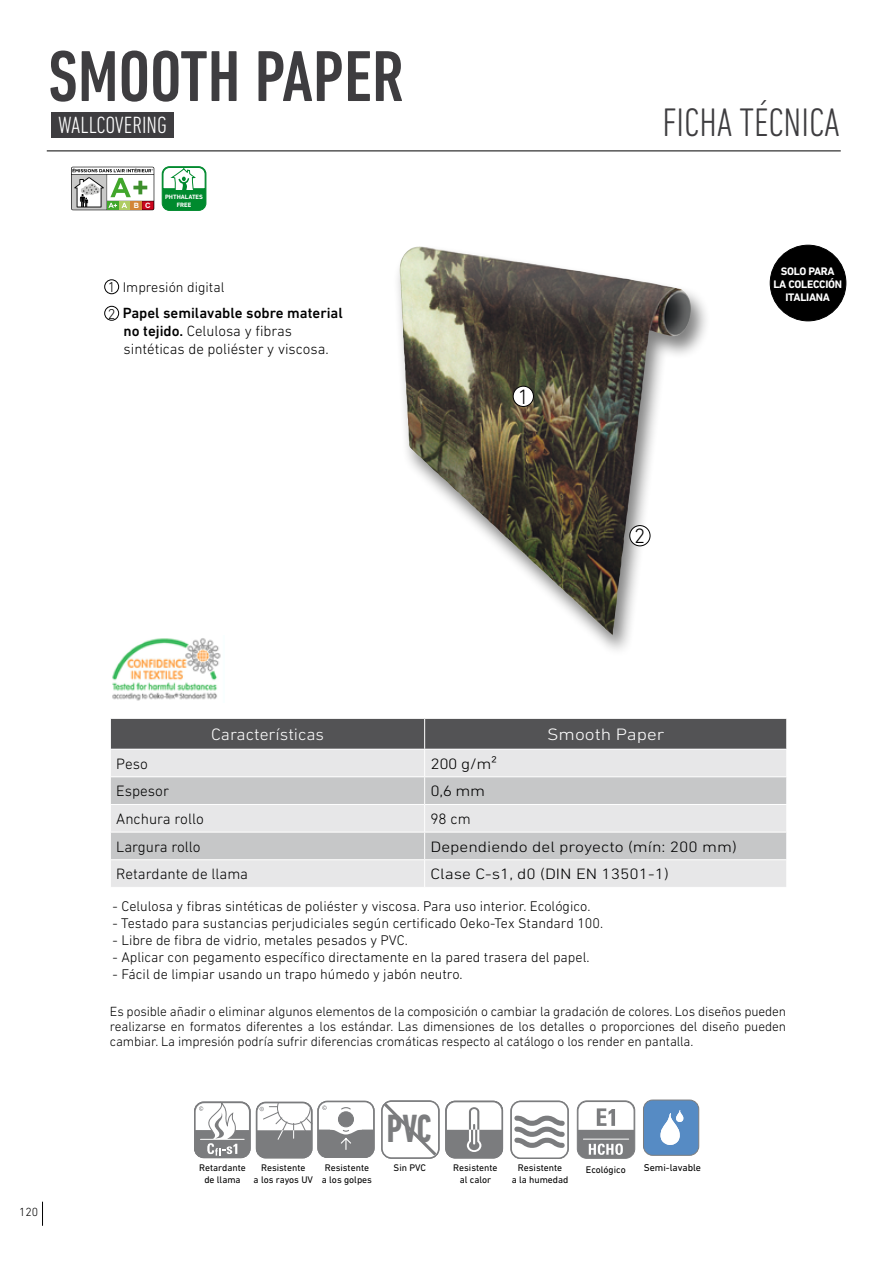
<style>
.page{position:relative;width:893px;height:1263px;background:#fff}
.page>*{position:absolute;margin:0;border:0;box-sizing:border-box;transform-origin:0 0}
.t1{font:500 condensed 73.2px "DIN Next LT Pro";color:#3e3d40}
.t2{font:300 condensed 40.5px "DIN Next LT Pro";color:#3e3d40}
.t3{font:700 condensed 40.05px "DIN Next LT Pro";color:#7b7c7e;scale:.87 1}
.t4{font:300 condensed 23.85px "DIN Next LT Pro";color:#fff}
.t5{font:300 21.15px "DIN Next LT Pro";color:#000}
.t6{font:300 16.8px "DIN Next LT Pro";color:#fff;scale:1.06 1}
.t7{font:300 16.8px "DIN Next LT Pro";color:#fff;scale:1.15 1}
.t8{font:300 15.3px "DIN Next LT Pro";color:#000;scale:1.15 1}
.t9{font:300 15.3px "DIN Next LT Pro";color:#000}
.t10{font:300 15px/18px "DIN Next LT Pro";color:#000}
.t11{font:300 14.25px "DIN Next LT Pro";color:#000}
.t12{font:300 13.5px/15.3px "DIN Next LT Pro";letter-spacing:-.01em;color:#000;text-align:justify}
.t13{font:300 12px "DIN Next LT Pro";color:#000}
.t14{font:700 11.1px/13.4px "DIN Next LT Pro";letter-spacing:-.025em;color:#fff;text-align:center}
.t15{font:10.05px "DIN Next LT Pro";color:#000}
.t16{font:9.75px/11.7px "DIN Next LT Pro";color:#000;text-align:center}
.t17{font:700 7.35px "Arial";color:#fff}
.t18{font:700 6.3px "DIN Next LT Pro";color:#fff}
.s1{font-size:14.55px}
.s2{font-weight:500}
</style>
<div class="page">
<hr style="left:47px;top:151px;width:794px;height:1px;background:#000">
<div style="left:51px;top:112px;width:123px;height:26px;background:#3e3d40"></div>
<img style="left:399px;top:247px;width:292px;height:388px">
<div style="left:513px;top:386px;width:20px;height:20px;background:#fff;border-radius:50%"></div>
<div style="left:513px;top:386px;width:21px;height:21px;border:1px solid #000;border-radius:50%"></div>
<div style="left:630px;top:526px;width:20px;height:20px;background:#fff;border-radius:50%"></div>
<div style="left:629px;top:525px;width:21px;height:21px;border:1px solid #000;border-radius:50%"></div>
<img style="left:112px;top:638px;width:109px;height:63px">
<div style="left:577px;top:1101px;width:58px;height:57px;background:#7b7c7e;border-radius:10px"></div>
<div style="left:577px;top:1100px;width:58px;height:58px;border:1px solid #7b7c7e;border-radius:10px"></div>
<hr style="left:583px;top:1139px;width:46px;height:1px;background:#fff">
<svg style="left:589px;top:1143px;width:34px;height:12px"></svg>
<svg style="left:578px;top:1102px;width:56px;height:28px;background:#eaeaea"></svg>
<div style="left:256px;top:1102px;width:56px;height:56px;background:#7b7c7e;border-radius:9px"></div>
<div style="left:256px;top:1102px;width:56px;height:56px;border:1px solid #7b7c7e;border-radius:9px"></div>
<svg style="left:257px;top:1102px;width:56px;height:38px"></svg>
<div style="left:194px;top:1101px;width:57px;height:57px;border:1px solid #7b7c7e;border-radius:9px"></div>
<svg style="left:196px;top:1103px;width:53px;height:53px"></svg>
<div style="left:318px;top:1101px;width:56px;height:56px;background:#7b7c7e;border-radius:9px"></div>
<div style="left:317px;top:1101px;width:57px;height:57px;border:1px solid #7b7c7e;border-radius:9px"></div>
<svg style="left:319px;top:1102px;width:54px;height:48px"></svg>
<div style="left:446px;top:1101px;width:57px;height:57px;background:#7b7c7e;border-radius:9px"></div>
<div style="left:445px;top:1101px;width:58px;height:57px;border:1px solid #7b7c7e;border-radius:9px"></div>
<svg style="left:447px;top:1102px;width:54px;height:50px"></svg>
<div style="left:510px;top:1101px;width:59px;height:58px;border:2px solid #7b7c7e;border-radius:9px"></div>
<svg style="left:381px;top:1100px;width:59px;height:59px"></svg>
<svg style="left:514px;top:1116px;width:51px;height:32px"></svg>
<div style="left:643px;top:1100px;width:56px;height:55px;background:#568bc4;border-radius:9px"></div>
<div style="left:643px;top:1100px;width:56px;height:55px;border:1px solid #7b7c7e;border-radius:9px"></div>
<div style="left:162px;top:167px;width:44px;height:43px;background:#008a2e;border-radius:7px"></div>
<div style="left:162px;top:166px;width:44px;height:45px;border:1px solid #008a2e;border-radius:7px"></div>
<svg style="left:162px;top:166px;width:44px;height:26px"></svg>
<svg style="left:71px;top:167px;width:83px;height:43px"></svg>
<svg style="left:42px;top:1202px;width:1px;height:24px"></svg>
<div style="left:104px;top:280px;width:15px;height:14px;border:1px solid #000;border-radius:50%"></div>
<div style="left:104px;top:306px;width:15px;height:14px;border:1px solid #000;border-radius:50%"></div>
<div style="left:770px;top:245px;width:76px;height:76px;background:#000;border-radius:50%"></div>
<div style="left:770px;top:245px;width:76px;height:76px;border:1px solid #000;border-radius:50%"></div>
<svg style="left:110px;top:718px;width:677px;height:169px;background:#c3c3c4"></svg>
<hr style="left:110px;top:749px;width:314px;height:1px;background:#fff">
<hr style="left:424px;top:749px;width:363px;height:1px;background:#fff">
<svg style="left:660px;top:1110px;width:23px;height:35px"></svg>
<h1 class="t1" style="left:48px;top:35px;width:357px">SMOOTH PAPER</h1>
<h3 class="t4" style="left:58px;top:111px;width:110px">WALLCOVERING</h3>
<p class="t18" style="left:165px;top:193px;width:39px">PHTHALATES</p>
<p class="t17" style="left:134px;top:200px;width:19px">B C</p>
<p class="t18" style="left:177px;top:201px;width:16px">FREE</p>
<p class="t11" style="left:108px;top:279px;width:118px"><span class="s1">1</span> Impresión digital</p>
<p class="t10" style="left:124px;top:304px;width:221px;text-indent:-16px"><span class="s1">2</span> <span class="s2">Papel semilavable sobre material no tejido.</span> Celulosa y fibras sintéticas de poliéster y viscosa.</p>
<h3 class="t5" style="left:518px;top:385px;width:13px">1</h3>
<h2 class="t2" style="left:662px;top:99px;width:179px">FICHA TÉCNICA</h2>
<p class="t14" style="left:773px;top:264px;width:70px">SOLO PARA<br>LA COLECCIÓN<br>ITALIANA</p>
<h3 class="t5" style="left:634px;top:524px;width:13px">2</h3>
<p class="t13" style="left:19px;top:1205px;width:21px">120</p>
<p class="t6" style="left:211px;top:725px;width:108px">Características</p>
<p class="t7" style="left:547px;top:725px;width:103px">Smooth Paper</p>
<p class="t9" style="left:116px;top:755px;width:33px">Peso</p>
<p class="t8" style="left:430px;top:755px;width:59px">200 g/m²</p>
<p class="t9" style="left:116px;top:782px;width:54px">Espesor</p>
<p class="t8" style="left:430px;top:782px;width:49px">0,6 mm</p>
<p class="t9" style="left:116px;top:810px;width:89px">Anchura rollo</p>
<p class="t9" style="left:430px;top:810px;width:42px">98 cm</p>
<p class="t9" style="left:116px;top:838px;width:86px">Largura rollo</p>
<p class="t8" style="left:430px;top:838px;width:268px">Dependiendo del proyecto (mín: 200 mm)</p>
<p class="t9" style="left:116px;top:865px;width:133px">Retardante de llama</p>
<p class="t8" style="left:430px;top:865px;width:209px">Clase C-s1, d0 (DIN EN 13501-1)</p>
<p class="t11" style="left:113px;top:898px;width:479px">- Celulosa y fibras sintéticas de poliéster y viscosa. Para uso interior. Ecológico.</p>
<p class="t11" style="left:113px;top:915px;width:492px">- Testado para sustancias perjudiciales según certificado Oeko-Tex Standard 100.</p>
<p class="t11" style="left:113px;top:932px;width:297px">- Libre de fibra de vidrio, metales pesados y PVC.</p>
<p class="t11" style="left:113px;top:949px;width:478px">- Aplicar con pegamento específico directamente en la pared trasera del papel.</p>
<p class="t11" style="left:113px;top:966px;width:352px">- Fácil de limpiar usando un trapo húmedo y jabón neutro.</p>
<p class="t12" style="left:110px;top:1003px;width:678px">Es posible añadir o eliminar algunos elementos de la composición o cambiar la gradación de colores. Los diseños pueden realizarse en formatos diferentes a los estándar. Las dimensiones de los detalles o proporciones del diseño pueden cambiar. La impresión podría sufrir diferencias cromáticas respecto al catálogo o los render en pantalla.</p>
<h3 class="t3" style="left:387px;top:1106px;width:53px">PVC</h3>
<p class="t16" style="left:322px;top:1162px;width:52px;text-align:left">Resistente a los golpes</p>
<p class="t16" style="left:586px;top:1164px;width:41px">Ecológico</p>
<p class="t15" style="left:644px;top:1162px;width:59px">Semi-lavable</p>
<p class="t16" style="left:199px;top:1162px;width:48px">Retardante de llama</p>
<p class="t16" style="left:254px;top:1162px;width:61px">Resistente<br>a los rayos UV</p>
<p class="t16" style="left:394px;top:1162px;width:34px">Sin PVC</p>
<p class="t16" style="left:453px;top:1162px;width:46px">Resistente al calor</p>
<p class="t16" style="left:512px;top:1162px;width:58px">Resistente<br>a la humedad</p>
</div>
